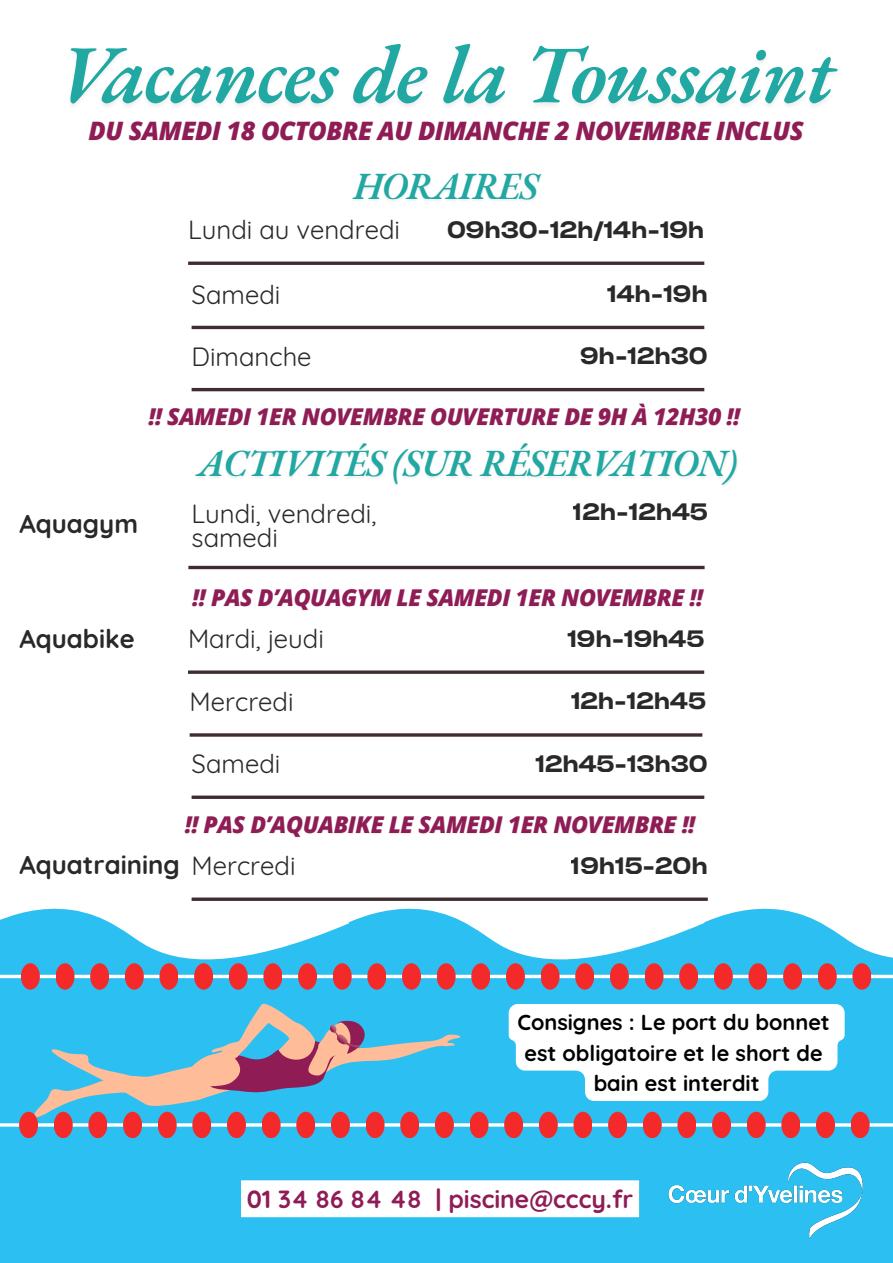
<style>
.page{position:relative;width:893px;height:1263px;background:#fff}
.page>*{position:absolute;margin:0;border:0;box-sizing:border-box;transform-origin:0 0}
.t1{font:italic 600 82.5px "EB Garamond";letter-spacing:-.02em;color:#22a8a2}
.t2{font:italic 600 37.5px "EB Garamond";letter-spacing:-.03em;color:#22a8a2}
.t3{font:25.72px/24.2px "Quicksand";color:#292929}
.t4{font:700 25.72px "Quicksand";color:#292929}
.t5{font:italic 800 25.42px "Open Sans";letter-spacing:-.02em;color:#8f1c55}
.t6{font:700 24.75px "Quicksand";color:#8f1c55}
.t7{font:italic 800 23.17px "Open Sans";letter-spacing:-.02em;color:#8f1c55}
.t8{font:600 expanded 22.73px "Cy Grotesk";color:#292929}
.t9{font:700 21.75px/30.4px "Quicksand";color:#000;text-align:center}
.s1{font-weight:400}
</style>
<div class="page">
<div style="left:0;top:964px;width:893px;height:299px;background:#2cbff2"></div>
<svg style="left:0;top:908px;width:349px;height:73px;fill:#2cbff2"></svg>
<svg style="left:349px;top:908px;width:160px;height:127px;fill:#2cbff2"></svg>
<svg style="left:35px;top:1002px;width:426px;height:115px"></svg>
<hr style="left:0;top:1123px;width:893px;height:3px;background:#fff">
<div style="left:331px;top:1112px;width:19px;height:26px;background:#f42a2a"></div>
<div style="left:365px;top:1112px;width:19px;height:26px;background:#f42a2a"></div>
<div style="left:400px;top:1112px;width:19px;height:26px;background:#f42a2a"></div>
<div style="left:435px;top:1112px;width:19px;height:26px;background:#f42a2a"></div>
<div style="left:19px;top:1112px;width:19px;height:26px;background:#f42a2a"></div>
<div style="left:54px;top:1112px;width:19px;height:26px;background:#f42a2a"></div>
<div style="left:123px;top:1112px;width:19px;height:26px;background:#f42a2a"></div>
<div style="left:469px;top:1112px;width:19px;height:26px;background:#f42a2a"></div>
<div style="left:88px;top:1112px;width:19px;height:26px;background:#f42a2a"></div>
<div style="left:504px;top:1112px;width:19px;height:26px;background:#f42a2a"></div>
<div style="left:158px;top:1112px;width:19px;height:26px;background:#f42a2a"></div>
<div style="left:539px;top:1112px;width:19px;height:26px;background:#f42a2a"></div>
<div style="left:192px;top:1112px;width:19px;height:26px;background:#f42a2a"></div>
<div style="left:573px;top:1112px;width:19px;height:26px;background:#f42a2a"></div>
<div style="left:227px;top:1112px;width:19px;height:26px;background:#f42a2a"></div>
<div style="left:712px;top:1112px;width:19px;height:26px;background:#f42a2a"></div>
<svg style="left:746px;top:1112px;width:19px;height:26px"></svg>
<div style="left:781px;top:1112px;width:19px;height:26px;background:#f42a2a"></div>
<div style="left:816px;top:1112px;width:19px;height:26px;background:#f42a2a"></div>
<div style="left:850px;top:1112px;width:19px;height:26px;background:#f42a2a"></div>
<div style="left:296px;top:1112px;width:19px;height:26px;background:#f42a2a"></div>
<div style="left:643px;top:1112px;width:19px;height:26px;background:#f42a2a"></div>
<div style="left:677px;top:1112px;width:19px;height:26px;background:#f42a2a"></div>
<div style="left:608px;top:1112px;width:19px;height:26px;background:#f42a2a"></div>
<div style="left:262px;top:1112px;width:19px;height:26px;background:#f42a2a"></div>
<hr style="left:0;top:975px;width:893px;height:3px;background:#fff">
<svg style="left:333px;top:963px;width:19px;height:27px"></svg>
<svg style="left:367px;top:963px;width:19px;height:27px"></svg>
<svg style="left:402px;top:963px;width:19px;height:27px"></svg>
<div style="left:437px;top:963px;width:18px;height:27px;background:#f42a2a"></div>
<svg style="left:21px;top:963px;width:19px;height:27px"></svg>
<div style="left:56px;top:963px;width:18px;height:27px;background:#f42a2a"></div>
<svg style="left:125px;top:963px;width:19px;height:27px"></svg>
<svg style="left:471px;top:963px;width:19px;height:27px"></svg>
<svg style="left:90px;top:963px;width:19px;height:27px"></svg>
<svg style="left:506px;top:963px;width:3px;height:27px"></svg>
<svg style="left:159px;top:963px;width:19px;height:27px"></svg>
<svg style="left:194px;top:963px;width:19px;height:27px"></svg>
<svg style="left:229px;top:963px;width:19px;height:27px"></svg>
<svg style="left:298px;top:963px;width:19px;height:27px"></svg>
<svg style="left:263px;top:963px;width:19px;height:27px"></svg>
<img style="left:668px;top:1162px;width:195px;height:77px">
<hr style="left:188px;top:262px;width:516px;height:3px;background:#402b30">
<hr style="left:192px;top:326px;width:512px;height:3px;background:#402b30">
<hr style="left:192px;top:388px;width:512px;height:3px;background:#402b30">
<hr style="left:188px;top:566px;width:516px;height:3px;background:#402b30">
<svg style="left:188px;top:670px;width:516px;height:4px;background:#5d4b4f"></svg>
<svg style="left:190px;top:733px;width:512px;height:4px;background:#5d4b4f"></svg>
<svg style="left:192px;top:795px;width:512px;height:4px;background:#5d4b50"></svg>
<svg style="left:192px;top:897px;width:516px;height:4px;background:#5d4b4f"></svg>
<svg style="left:509px;top:908px;width:384px;height:193px"></svg>
<div style="left:241px;top:1180px;width:398px;height:37px;background:#fff"></div>
<h1 class="t1" style="left:58px;top:19px;width:778px">Vacances de la Toussaint</h1>
<p class="t5" style="left:88px;top:113px;width:717px">DU SAMEDI 18 OCTOBRE AU DIMANCHE 2 NOVEMBRE INCLUS</p>
<h2 class="t2" style="left:354px;top:161px;width:186px">HORAIRES</h2>
<p class="t3" style="left:188px;top:218px;width:213px">Lundi au vendredi</p>
<p class="t8" style="left:447px;top:215px;width:259px">09h30-12h/14h-19h</p>
<p class="t3" style="left:192px;top:282px;width:90px">Samedi</p>
<p class="t8" style="left:607px;top:279px;width:102px">14h-19h</p>
<p class="t3" style="left:192px;top:344px;width:121px">Dimanche</p>
<p class="t8" style="left:580px;top:341px;width:129px">9h-12h30</p>
<p class="t4" style="left:19px;top:508px;width:120px">Aquagym</p>
<p class="t7" style="left:148px;top:400px;width:593px">!! SAMEDI 1ER NOVEMBRE OUVERTURE DE 9H À 12H30 !!</p>
<h2 class="t2" style="left:198px;top:439px;width:540px">ACTIVITÉS (SUR RÉSERVATION)</h2>
<p class="t3" style="left:192px;top:501px;width:186px">Lundi, vendredi, samedi</p>
<p class="t8" style="left:573px;top:498px;width:136px">12h-12h45</p>
<p class="t4" style="left:19px;top:623px;width:117px">Aquabike</p>
<p class="t7" style="left:192px;top:581px;width:512px">!! PAS D’AQUAGYM LE SAMEDI 1ER NOVEMBRE !!</p>
<p class="t3" style="left:188px;top:627px;width:137px">Mardi, jeudi</p>
<p class="t8" style="left:567px;top:624px;width:138px">19h-19h45</p>
<p class="t3" style="left:190px;top:689px;width:105px">Mercredi</p>
<p class="t8" style="left:571px;top:686px;width:136px">12h-12h45</p>
<p class="t3" style="left:192px;top:752px;width:90px">Samedi</p>
<p class="t8" style="left:535px;top:749px;width:174px">12h45-13h30</p>
<p class="t7" style="left:185px;top:808px;width:512px">!! PAS D’AQUABIKE LE SAMEDI 1ER NOVEMBRE !!</p>
<p class="t4" style="left:19px;top:848px;width:278px">Aquatraining <span class="s1">Mercredi</span></p>
<p class="t8" style="left:571px;top:851px;width:138px">19h15-20h</p>
<p class="t9" style="left:517px;top:1007px;width:314px">Consignes : Le port du bonnet est obligatoire et le short de bain est interdit</p>
<p class="t6" style="left:247px;top:1183px;width:388px">01 34 86 84 48 | piscine@cccy.fr</p>
</div>
